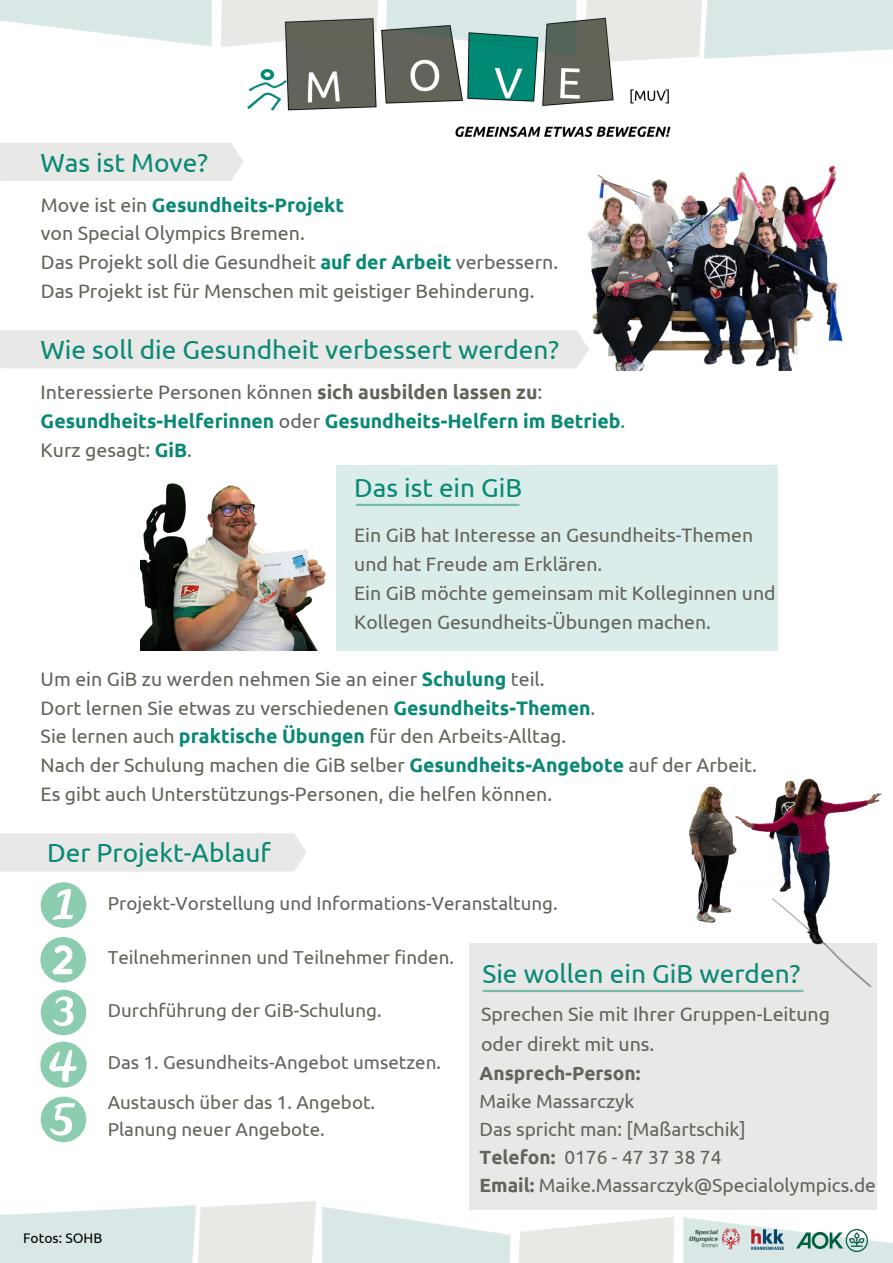
<style>
.page{position:relative;width:893px;height:1263px;background:#fff}
.page>*{position:absolute;margin:0;border:0;box-sizing:border-box;transform-origin:0 0}
.t1{font:26.25px "Ubuntu";color:#098974}
.t2{font:26.17px "Ubuntu";color:#098974}
.t3{font:19.5px/28.7px "Ubuntu";color:#63635a}
.t4{font:700 19.5px/28.7px "Ubuntu";color:#098974}
.t5{font:19.42px/29.1px "Ubuntu";color:#63635a}
.t6{font:19.12px/28.1px "Ubuntu";color:#63635a}
.t7{font:700 19.12px "Ubuntu";color:#63635a}
.t8{font:18.75px/39.5px "Ubuntu";color:#63635a}
.t9{font:13.88px "Ubuntu";color:#000}
.s1{font-weight:700;color:#098974}
.s2{font-weight:400;color:#63635a}
.s3{color:#63635a}
.s4{font-weight:400}
.s5{font-weight:700}
</style>
<div class="page">
<img style="left:588px;top:165px;width:255px;height:205px">
<div style="left:0;top:330px;width:589px;height:38px;background:#e8e8e7"></div>
<img style="left:247px;top:63px;width:424px;height:75px">
<div style="left:0;top:143px;width:243px;height:38px;background:#e8e8e7"></div>
<img style="left:0;top:0;width:893px;height:63px">
<img style="left:0;top:1202px;width:893px;height:61px">
<img style="left:689px;top:778px;width:193px;height:232px">
<img style="left:141px;top:483px;width:185px;height:167px">
<div style="left:336px;top:465px;width:442px;height:185px;background:#dbedea"></div>
<hr style="left:356px;top:504px;width:162px;height:2px;background:#098974">
<div style="left:0;top:833px;width:307px;height:38px;background:#e8e8e7"></div>
<div style="left:40px;top:937px;width:46px;height:45px;background:#8ccdb0;border-radius:50%"></div>
<svg style="left:52px;top:945px;width:21px;height:29px"></svg>
<svg style="left:41px;top:882px;width:45px;height:46px"></svg>
<svg style="left:41px;top:990px;width:45px;height:45px"></svg>
<svg style="left:40px;top:1042px;width:47px;height:46px"></svg>
<svg style="left:41px;top:1096px;width:45px;height:46px"></svg>
<div style="left:469px;top:943px;width:407px;height:267px;background:#e8e8e7"></div>
<hr style="left:483px;top:990px;width:319px;height:2px;background:#098974">
<h1 class="t1" style="left:40px;top:147px;width:169px">Was ist Move?</h1>
<p class="t3" style="left:41px;top:190px;width:519px">Move ist ein <span class="s1">Gesundheits-Projekt<br></span>von Special Olympics Bremen.<br>Das Projekt soll die Gesundheit <span class="s1">auf der Arbeit</span> verbessern.<br>Das Projekt ist für Menschen mit geistiger Behinderung.</p>
<h1 class="t1" style="left:40px;top:335px;width:520px">Wie soll die Gesundheit verbessert werden?</h1>
<p class="t4" style="left:41px;top:377px;width:586px"><span class="s2">Interessierte Personen können</span> <span class="s3">sich ausbilden lassen zu</span><span class="s2">:<br></span>Gesundheits-Helferinnen <span class="s2">oder</span> Gesundheits-Helfern im Betrieb<span class="s4">.<br></span><span class="s2">Kurz gesagt:</span> GiB<span class="s2">.</span></p>
<h2 class="t2" style="left:354px;top:472px;width:170px">Das ist ein GiB</h2>
<p class="t5" style="left:354px;top:520px;width:423px">Ein GiB hat Interesse an Gesundheits-Themen und hat Freude am Erklären.<br>Ein GiB möchte gemeinsam mit Kolleginnen und Kollegen Gesundheits-Übungen machen.</p>
<p class="t3" style="left:41px;top:664px;width:717px">Um ein GiB zu werden nehmen Sie an einer <span class="s1">Schulung</span> teil.<br>Dort lernen Sie etwas zu verschiedenen <span class="s1">Gesundheits-Themen</span>.<br>Sie lernen auch <span class="s1">praktische Übungen</span> für den Arbeits-Alltag.<br>Nach der Schulung machen die GiB selber <span class="s1">Gesundheits-Angebote</span> auf der Arbeit.<br>Es gibt auch Unterstützungs-Personen, die helfen können.</p>
<h1 class="t1" style="left:47px;top:838px;width:225px">Der Projekt-Ablauf</h1>
<p class="t8" style="left:108px;top:883px;width:451px">Projekt-Vorstellung und Informations-Veranstaltung.</p>
<p class="t8" style="left:108px;top:938px;width:348px">Teilnehmerinnen und Teilnehmer finden.</p>
<p class="t8" style="left:108px;top:990px;width:275px">Durchführung der GiB-Schulung.</p>
<p class="t8" style="left:108px;top:1042px;width:335px">Das 1. Gesundheits-Angebot umsetzen.<br>Austausch über das 1. Angebot.</p>
<p class="t8" style="left:108px;top:1109px;width:219px">Planung neuer Angebote.</p>
<h1 class="t1" style="left:482px;top:959px;width:319px">Sie wollen ein GiB werden?</h1>
<p class="t3" style="left:481px;top:999px;width:350px;line-height:29.2px">Sprechen Sie mit Ihrer Gruppen-Leitung oder direkt mit uns.</p>
<p class="t7" style="left:479px;top:1062px;width:162px">Ansprech-Person:</p>
<p class="t6" style="left:479px;top:1086px;width:398px">Maike Massarczyk<br>Das spricht man: [Maßartschik]<br><span class="s5">Telefon:</span> 0176 - 47 37 38 74<br><span class="s5">Email:</span> Maike.Massarczyk@Specialolympics.de</p>
<p class="t9" style="left:23px;top:1230px;width:81px">Fotos: SOHB</p>
</div>
